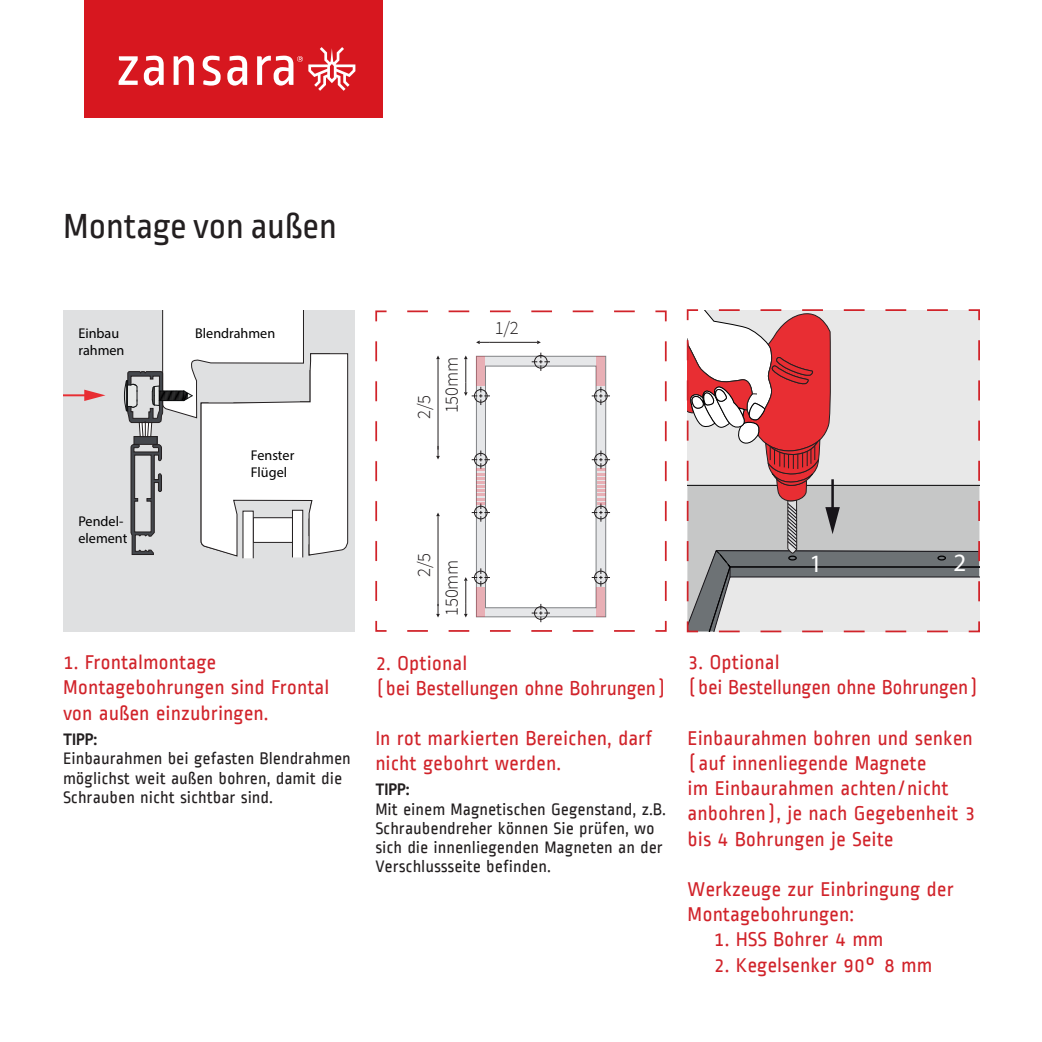
<style>
.page{position:relative;width:1042px;height:1042px;background:#fff}
.page>*{position:absolute;margin:0;border:0;box-sizing:border-box;transform-origin:0 0}
.t1{font:36.75px "Ropa Sans Pro";color:#231f20}
.t2{font:25.03px "Myriad Pro";color:#fff}
.t3{font:21px/25.2px "Ropa Sans";color:#d1232a}
.t4{font:300 18.72px/27.8px "Source Sans Pro";letter-spacing:-.01em;color:#231f20}
.t5{font:17.5px/19.2px "Ropa Sans";color:#231f20}
.t6{font:700 17.5px "Ropa Sans Pro";color:#231f20}
.t7{font:condensed 14.17px/17px "Frutiger LT";color:#000001}
</style>
<div class="page">
<div style="left:84px;top:0;width:298px;height:117px;background:#d7171f"></div>
<svg style="left:174px;top:56px;width:20px;height:29px"></svg>
<svg style="left:227px;top:56px;width:20px;height:30px"></svg>
<svg style="left:144px;top:56px;width:20px;height:30px"></svg>
<svg style="left:119px;top:56px;width:19px;height:29px"></svg>
<svg style="left:203px;top:56px;width:18px;height:30px"></svg>
<svg style="left:257px;top:47px;width:98px;height:44px"></svg>
<div style="left:63px;top:310px;width:291px;height:321px;background:#dfe0e1"></div>
<svg style="left:242px;top:557px;width:12px;height:2px"></svg>
<hr style="left:63px;top:394px;width:25px;height:2px;background:#e82e33">
<svg style="left:84px;top:390px;width:21px;height:11px"></svg>
<svg style="left:124px;top:310px;width:225px;height:247px"></svg>
<svg style="left:686px;top:309px;width:294px;height:324px;background:#d0babb"></svg>
<svg style="left:375px;top:310px;width:292px;height:322px"></svg>
<h1 class="t1" style="left:63px;top:206px;width:275px">Montage von außen</h1>
<p class="t7" style="left:78px;top:325px;width:47px">Einbau rahmen</p>
<p class="t7" style="left:195px;top:325px;width:81px">Blendrahmen</p>
<p class="t7" style="left:78px;top:512px;width:50px">Pendel&shy;element</p>
<p class="t7" style="left:251px;top:446px;width:45px">Fenster<br>Flügel</p>
<p class="t3" style="left:63px;top:650px;width:268px">1. Frontalmontage<br>Montagebohrungen sind Frontal von außen einzubringen.</p>
<p class="t6" style="left:63px;top:729px;width:36px">TIPP:</p>
<p class="t5" style="left:63px;top:749px;width:289px">Einbaurahmen bei gefasten Blendrahmen möglichst weit außen bohren, damit die<br>Schrauben nicht sichtbar sind.</p>
<p class="t4" style="left:410px;top:419px;width:63px;rotate:-90deg">2/5<br>150mm</p>
<p class="t4" style="left:495px;top:314px;width:26px">1/2</p>
<p class="t4" style="left:410px;top:577px;width:26px;rotate:-90deg">2/5</p>
<p class="t4" style="left:438px;top:616px;width:58px;rotate:-90deg">150mm</p>
<p class="t3" style="left:375px;top:650px;width:293px">2. Optional<br>(bei Bestellungen ohne Bohrungen)</p>
<p class="t3" style="left:375px;top:726px;width:279px">In rot markierten Bereichen, darf nicht gebohrt werden.</p>
<p class="t6" style="left:375px;top:780px;width:36px">TIPP:</p>
<p class="t5" style="left:375px;top:799px;width:292px">Mit einem Magnetischen Gegenstand, z.B.<br>Schraubendreher können Sie prüfen, wo sich die innenliegenden Magneten an der Verschlussseite befinden.</p>
<p class="t2" style="left:809px;top:548px;width:14px">1</p>
<p class="t2" style="left:953px;top:547px;width:14px">2</p>
<p class="t3" style="left:687px;top:650px;width:293px">3. Optional<br>(bei Bestellungen ohne Bohrungen)</p>
<p class="t3" style="left:687px;top:726px;width:289px">Einbaurahmen bohren und senken (auf innenliegende Magnete<br>im Einbaurahmen achten/nicht anbohren), je nach Gegebenheit 3 bis 4 Bohrungen je Seite</p>
<p class="t3" style="left:687px;top:877px;width:268px">Werkzeuge zur Einbringung der<br>Montagebohrungen:</p>
<p class="t3" style="left:714px;top:927px;width:171px">1. HSS Bohrer 4 mm</p>
<p class="t3" style="left:714px;top:952px;width:220px">2. Kegelsenker 90° 8 mm</p>
</div>
